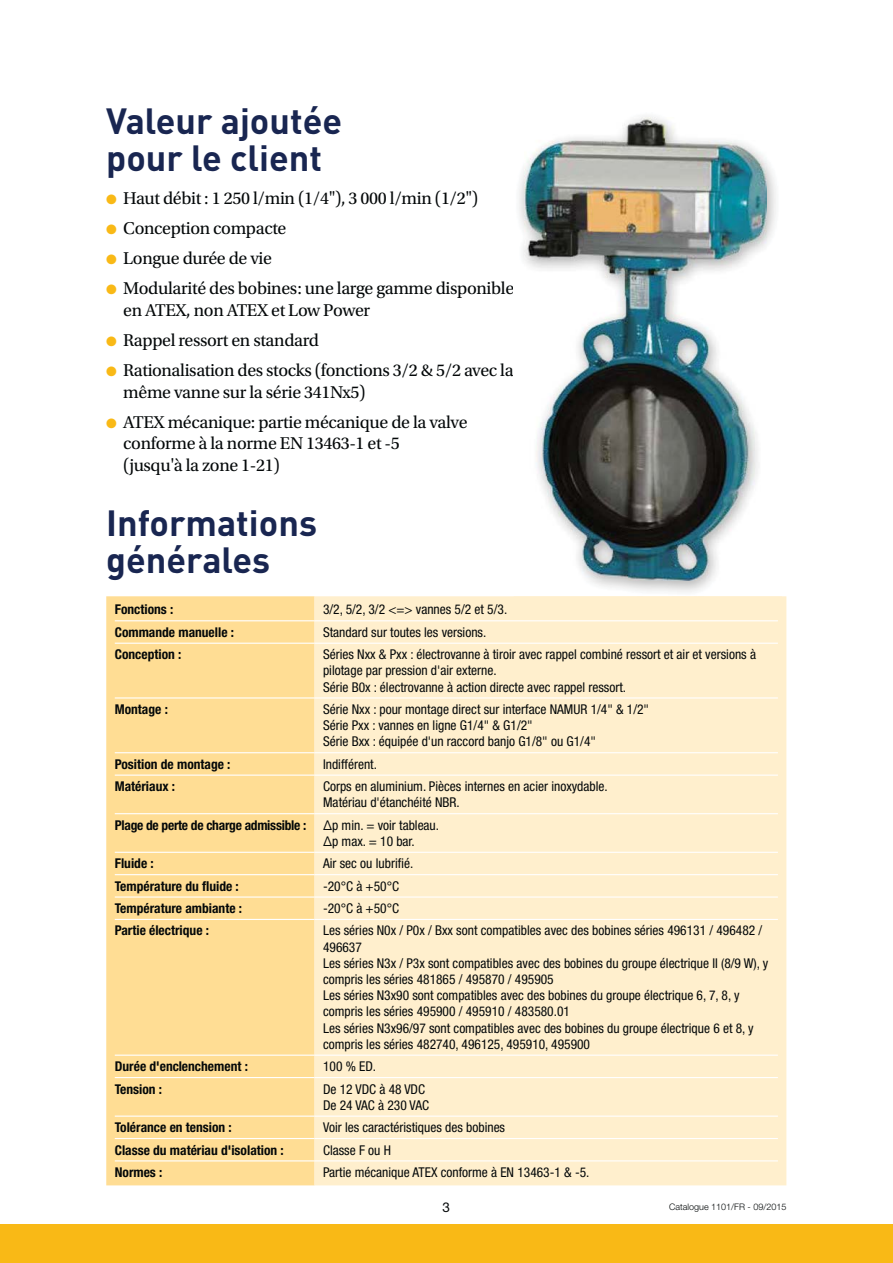
<style>
.page{position:relative;width:893px;height:1263px;background:#fff}
.page>*{position:absolute;margin:0;border:0;box-sizing:border-box;transform-origin:0 0}
.t1{font:700 36px/37.2px "DINOT";color:#192651}
.t2{font:18px/30.2px "Utopia Std";letter-spacing:-.02em;color:#040809}
.t3{font:condensed 13.5px/16.2px "Helvetica Neue LT Pro";color:#040809}
.t4{font:700 condensed 13.5px "Helvetica Neue LT Pro";color:#040809}
.t5{font:13.5px "Helvetica Neue LT Pro";color:#040809}
.t6{font:300 9px "Helvetica Neue LT Pro";color:#040809}
.s1{font-weight:700}
</style>
<div class="page">
<div style="left:0;top:1224px;width:893px;height:39px;background:#f9b916"></div>
<div style="left:106px;top:596px;width:209px;height:589px;background:#ffdd94"></div>
<div style="left:315px;top:596px;width:471px;height:589px;background:#ffefcd"></div>
<hr style="left:115px;top:620px;width:200px;height:1px;background:#fff">
<hr style="left:315px;top:620px;width:463px;height:1px;background:#fff">
<hr style="left:115px;top:643px;width:200px;height:1px;background:#fff">
<hr style="left:315px;top:643px;width:463px;height:1px;background:#fff">
<hr style="left:115px;top:697px;width:200px;height:2px;background:#fff">
<hr style="left:315px;top:697px;width:463px;height:2px;background:#fff">
<hr style="left:115px;top:752px;width:200px;height:1px;background:#fff">
<hr style="left:315px;top:752px;width:463px;height:1px;background:#fff">
<hr style="left:115px;top:775px;width:200px;height:1px;background:#fff">
<hr style="left:315px;top:775px;width:463px;height:1px;background:#fff">
<hr style="left:115px;top:813px;width:200px;height:1px;background:#fff">
<hr style="left:315px;top:813px;width:463px;height:1px;background:#fff">
<hr style="left:115px;top:852px;width:200px;height:1px;background:#fff">
<hr style="left:315px;top:852px;width:463px;height:1px;background:#fff">
<hr style="left:115px;top:874px;width:200px;height:1px;background:#fff">
<hr style="left:315px;top:874px;width:463px;height:1px;background:#fff">
<hr style="left:115px;top:896px;width:200px;height:2px;background:#fff">
<hr style="left:315px;top:896px;width:463px;height:2px;background:#fff">
<hr style="left:115px;top:919px;width:200px;height:1px;background:#fff">
<hr style="left:315px;top:919px;width:463px;height:1px;background:#fff">
<hr style="left:115px;top:1055px;width:200px;height:1px;background:#fff">
<hr style="left:315px;top:1055px;width:463px;height:1px;background:#fff">
<hr style="left:115px;top:1077px;width:200px;height:1px;background:#fff">
<hr style="left:315px;top:1077px;width:463px;height:1px;background:#fff">
<hr style="left:115px;top:1116px;width:200px;height:1px;background:#fff">
<hr style="left:315px;top:1116px;width:463px;height:1px;background:#fff">
<hr style="left:115px;top:1138px;width:200px;height:1px;background:#fff">
<hr style="left:315px;top:1138px;width:463px;height:1px;background:#fff">
<hr style="left:115px;top:1160px;width:200px;height:1px;background:#fff">
<hr style="left:315px;top:1160px;width:463px;height:1px;background:#fff">
<img style="left:519px;top:116px;width:257px;height:476px">
<img style="left:514px;top:596px;width:268px;height:2px">
<img style="left:524px;top:117px;width:243px;height:463px">
<h1 class="t1" style="left:106px;top:106px;width:237px">Valeur ajoutée pour le client</h1>
<h2 class="t2" style="left:123px;top:185px;width:392px">Haut débit : 1 250 l/min (1/4"), 3 000 l/min (1/2")<br>Conception compacte<br>Longue durée de vie<br>Modularité des bobines: une large gamme disponible</h2>
<h2 class="t2" style="left:123px;top:297px;width:392px">en ATEX, non ATEX et Low Power<br>Rappel ressort en standard<br>Rationalisation des stocks (fonctions 3/2 &amp; 5/2 avec la</h2>
<h2 class="t2" style="left:123px;top:378px;width:346px">même vanne sur la série 341Nx5)<br>ATEX mécanique: partie mécanique de la valve</h2>
<h2 class="t2" style="left:123px;top:434px;width:278px;line-height:21.6px">conforme à la norme EN 13463-1 et -5 (jusqu'à la zone 1-21)</h2>
<h1 class="t1" style="left:106px;top:508px;width:212px">Informations générales</h1>
<p class="t4" style="left:115px;top:605px;width:60px">Fonctions :</p>
<p class="t3" style="left:323px;top:603px;width:186px">3/2, 5/2, 3/2 &lt;=&gt; vannes 5/2 et 5/3.</p>
<p class="t4" style="left:115px;top:627px;width:121px">Commande manuelle :</p>
<p class="t3" style="left:323px;top:625px;width:165px">Standard sur toutes les versions.</p>
<p class="t4" style="left:115px;top:650px;width:68px">Conception :</p>
<p class="t3" style="left:323px;top:647px;width:434px">Séries Nxx &amp; Pxx : électrovanne à tiroir avec rappel combiné ressort et air et versions à pilotage par pression d'air externe.<br>Série B0x : électrovanne à action directe avec rappel ressort.</p>
<p class="t4" style="left:115px;top:704px;width:55px">Montage :</p>
<p class="t3" style="left:323px;top:702px;width:327px">Série Nxx : pour montage direct sur interface NAMUR 1/4" &amp; 1/2"<br>Série Pxx : vannes en ligne G1/4" &amp; G1/2"<br>Série Bxx : équipée d'un raccord banjo G1/8" ou G1/4"</p>
<p class="t4" style="left:115px;top:759px;width:117px">Position de montage :</p>
<p class="t3" style="left:323px;top:757px;width:55px">Indifférent.</p>
<p class="t4" style="left:115px;top:781px;width:62px">Matériaux :</p>
<p class="t3" style="left:323px;top:779px;width:286px">Corps en aluminium. Pièces internes en acier inoxydable.<br>Matériau d'étanchéité NBR.</p>
<p class="t3" style="left:323px;top:818px;width:118px;text-indent:-208px"><span class="s1">Plage de perte de charge admissible :</span> Δp min. = voir tableau.<br>Δp max. = 10 bar.</p>
<p class="t4" style="left:115px;top:859px;width:40px">Fluide :</p>
<p class="t3" style="left:323px;top:857px;width:92px">Air sec ou lubrifié.</p>
<p class="t4" style="left:115px;top:881px;width:126px">Température du fluide :</p>
<p class="t3" style="left:323px;top:879px;width:78px">-20°C à +50°C</p>
<p class="t4" style="left:115px;top:903px;width:129px">Température ambiante :</p>
<p class="t3" style="left:323px;top:901px;width:78px">-20°C à +50°C</p>
<p class="t4" style="left:115px;top:926px;width:96px">Partie électrique :</p>
<p class="t3" style="left:323px;top:924px;width:447px">Les séries N0x / P0x / Bxx sont compatibles avec des bobines séries 496131 / 496482 / 496637<br>Les séries N3x / P3x sont compatibles avec des bobines du groupe électrique II (8/9 W), y compris les séries 481865 / 495870 / 495905<br>Les séries N3x90 sont compatibles avec des bobines du groupe électrique 6, 7, 8, y compris les séries 495900 / 495910 / 483580.01<br>Les séries N3x96/97 sont compatibles avec des bobines du groupe électrique 6 et 8, y compris les séries 482740, 496125, 495910, 495900</p>
<p class="t4" style="left:115px;top:1062px;width:135px">Durée d'enclenchement :</p>
<p class="t3" style="left:323px;top:1059px;width:55px">100 % ED.</p>
<p class="t4" style="left:115px;top:1084px;width:49px">Tension :</p>
<p class="t3" style="left:323px;top:1082px;width:108px">De 12 VDC à 48 VDC<br>De 24 VAC à 230 VAC</p>
<p class="t4" style="left:115px;top:1123px;width:119px">Tolérance en tension :</p>
<p class="t3" style="left:323px;top:1120px;width:184px">Voir les caractéristiques des bobines</p>
<p class="t4" style="left:115px;top:1145px;width:170px">Classe du matériau d'isolation :</p>
<p class="t3" style="left:323px;top:1143px;width:69px">Classe F ou H</p>
<p class="t4" style="left:115px;top:1167px;width:49px">Normes :</p>
<p class="t3" style="left:323px;top:1165px;width:268px">Partie mécanique ATEX conforme à EN 13463-1 &amp; -5.</p>
<p class="t5" style="left:443px;top:1199px;width:9px">3</p>
<p class="t6" style="left:669px;top:1202px;width:119px">Catalogue 1101/FR - 09/2015</p>
</div>
